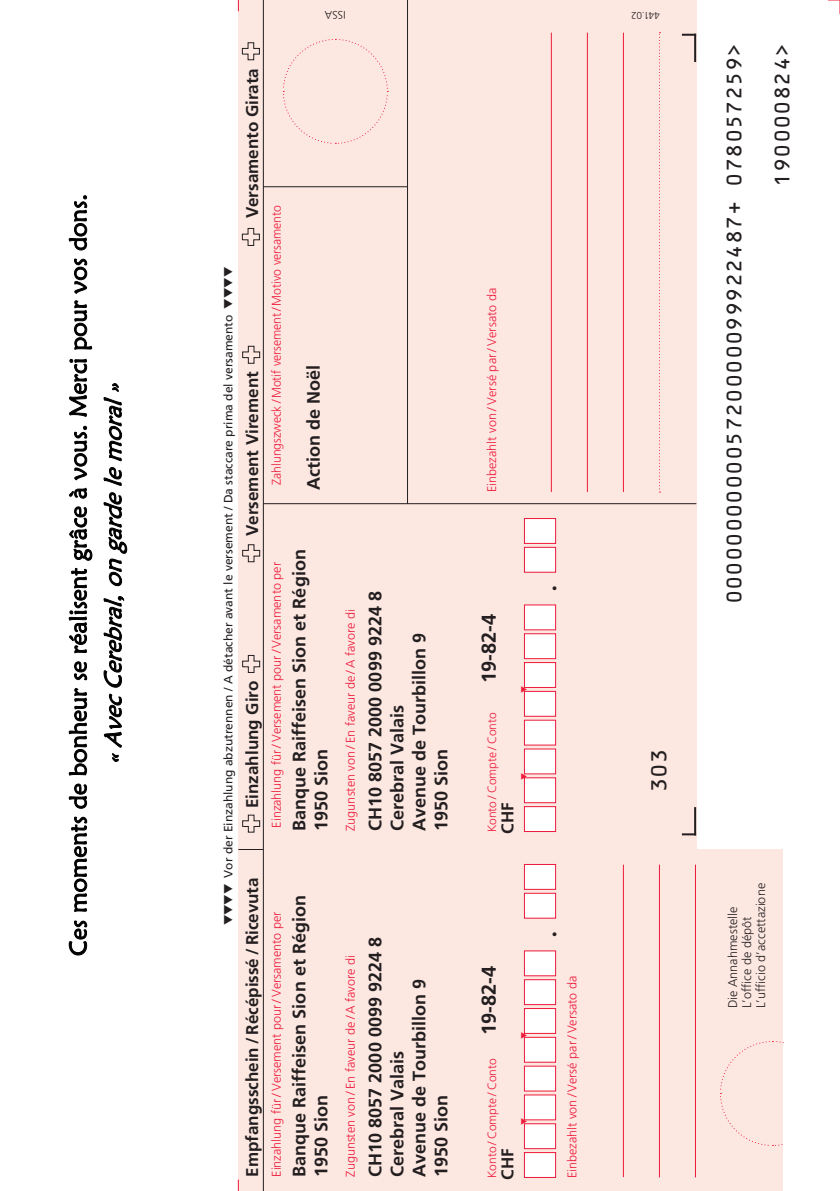
<style>
.page{position:relative;width:840px;height:1191px;background:#fff}
.page>*{position:absolute;margin:0;border:0;box-sizing:border-box;transform-origin:0 0}
.t1{font:24px "OCR B10 Pitch BT";color:#231f20}
.t2{font:20px "OCRB A";color:#231f20}
.t3{font:700 20px "Frutiger";color:#231f20}
.t4{font:700 18px "Frutiger";color:#231f20}
.t5{font:700 17px "Frutiger";color:#231f20}
.t6{font:300 12.6px "Frutiger";color:#ed1a3a}
.t7{font:300 12.6px/14px "Frutiger";letter-spacing:.005em;color:#231f20}
.t8{font:12px "Frutiger";color:#231f20}
.t9{font:300 12px "Frutiger";color:#ed1a3a}
.t10{font:300 11px "Frutiger";color:#231f20}
.t11{font:300 10px "Frutiger";color:#231f20}
</style>
<div class="page">
<svg style="left:68px;top:920px;width:19px;height:35px"></svg>
<svg style="left:71px;top:816px;width:16px;height:96px"></svg>
<svg style="left:68px;top:783px;width:19px;height:26px"></svg>
<svg style="left:68px;top:688px;width:19px;height:88px"></svg>
<svg style="left:74px;top:661px;width:13px;height:19px"></svg>
<svg style="left:68px;top:567px;width:19px;height:87px"></svg>
<svg style="left:69px;top:506px;width:23px;height:55px"></svg>
<svg style="left:69px;top:487px;width:18px;height:12px"></svg>
<svg style="left:74px;top:425px;width:13px;height:56px"></svg>
<svg style="left:69px;top:358px;width:18px;height:59px"></svg>
<svg style="left:74px;top:300px;width:18px;height:50px"></svg>
<svg style="left:74px;top:258px;width:13px;height:36px"></svg>
<svg style="left:68px;top:195px;width:19px;height:56px"></svg>
<svg style="left:103px;top:596px;width:21px;height:166px"></svg>
<svg style="left:103px;top:383px;width:24px;height:204px"></svg>
<div style="left:238px;top:0;width:458px;height:849px;background:#fde7e1"></div>
<div style="left:238px;top:849px;width:544px;height:342px;background:#fde7e1"></div>
<svg style="left:242px;top:814px;width:18px;height:19px"></svg>
<svg style="left:242px;top:654px;width:18px;height:19px"></svg>
<svg style="left:242px;top:544px;width:18px;height:18px"></svg>
<svg style="left:242px;top:345px;width:18px;height:19px"></svg>
<svg style="left:241px;top:42px;width:19px;height:19px"></svg>
<svg style="left:241px;top:228px;width:19px;height:18px"></svg>
<hr style="left:263px;top:0;width:1px;height:1191px;background:#231f20">
<svg style="left:238px;top:1179px;width:1px;height:12px"></svg>
<hr style="left:407px;top:0;width:1px;height:504px;background:#231f20">
<hr style="left:263px;top:503px;width:433px;height:1px;background:#231f20">
<hr style="left:263px;top:186px;width:144px;height:1px;background:#231f20">
<svg style="left:681px;top:833px;width:12px;height:2px"></svg>
<hr style="left:693px;top:807px;width:2px;height:28px;background:#231f20">
<svg style="left:681px;top:34px;width:12px;height:2px"></svg>
<hr style="left:693px;top:34px;width:2px;height:28px;background:#231f20">
<svg style="left:238px;top:849px;width:25px;height:1px"></svg>
<svg style="left:828px;top:0;width:12px;height:14px"></svg>
<hr style="left:622px;top:864px;width:1px;height:313px;background:#ed1a3a">
<hr style="left:694px;top:864px;width:1px;height:313px;background:#ed1a3a">
<hr style="left:658px;top:864px;width:1px;height:313px;background:#ed1a3a">
<hr style="left:622px;top:33px;width:1px;height:459px;background:#ed1a3a">
<hr style="left:586px;top:33px;width:1px;height:459px;background:#ed1a3a">
<hr style="left:550px;top:33px;width:1px;height:459px;background:#ed1a3a">
<svg style="left:659px;top:32px;width:1px;height:460px"></svg>
<svg style="left:720px;top:1040px;width:63px;height:106px"></svg>
<svg style="left:283px;top:38px;width:105px;height:106px"></svg>
<div style="left:524px;top:1152px;width:31px;height:25px;background:#fff"></div>
<div style="left:524px;top:1152px;width:31px;height:25px;border:1px solid #ed1a3a"></div>
<div style="left:524px;top:1123px;width:31px;height:25px;background:#fff"></div>
<div style="left:524px;top:1123px;width:31px;height:25px;border:1px solid #ed1a3a"></div>
<div style="left:524px;top:1095px;width:31px;height:24px;background:#fff"></div>
<div style="left:524px;top:1066px;width:31px;height:25px;background:#fff"></div>
<div style="left:524px;top:1037px;width:31px;height:25px;background:#fff"></div>
<div style="left:524px;top:1037px;width:31px;height:25px;border:1px solid #ed1a3a"></div>
<div style="left:524px;top:1008px;width:31px;height:25px;background:#fff"></div>
<div style="left:524px;top:1008px;width:31px;height:25px;border:1px solid #ed1a3a"></div>
<div style="left:524px;top:979px;width:31px;height:25px;background:#fff"></div>
<div style="left:524px;top:979px;width:31px;height:25px;border:1px solid #ed1a3a"></div>
<div style="left:524px;top:951px;width:31px;height:24px;background:#fff"></div>
<div style="left:524px;top:893px;width:31px;height:25px;background:#fff"></div>
<div style="left:524px;top:893px;width:31px;height:25px;border:1px solid #ed1a3a"></div>
<div style="left:524px;top:864px;width:31px;height:25px;background:#fff"></div>
<div style="left:524px;top:864px;width:31px;height:25px;border:1px solid #ed1a3a"></div>
<div style="left:524px;top:806px;width:31px;height:25px;background:#fff"></div>
<div style="left:524px;top:806px;width:31px;height:25px;border:1px solid #ed1a3a"></div>
<div style="left:524px;top:778px;width:31px;height:24px;background:#fff"></div>
<div style="left:524px;top:777px;width:31px;height:26px;border:1px solid #ed1a3a"></div>
<div style="left:524px;top:749px;width:31px;height:25px;background:#fff"></div>
<div style="left:524px;top:720px;width:31px;height:25px;background:#fff"></div>
<div style="left:524px;top:691px;width:31px;height:25px;background:#fff"></div>
<div style="left:524px;top:691px;width:31px;height:25px;border:1px solid #ed1a3a"></div>
<div style="left:524px;top:662px;width:31px;height:25px;background:#fff"></div>
<div style="left:524px;top:662px;width:31px;height:25px;border:1px solid #ed1a3a"></div>
<div style="left:524px;top:634px;width:31px;height:24px;background:#fff"></div>
<div style="left:524px;top:633px;width:31px;height:26px;border:1px solid #ed1a3a"></div>
<div style="left:524px;top:605px;width:31px;height:25px;background:#fff"></div>
<div style="left:524px;top:547px;width:31px;height:25px;background:#fff"></div>
<div style="left:524px;top:547px;width:31px;height:25px;border:1px solid #ed1a3a"></div>
<div style="left:524px;top:518px;width:31px;height:25px;background:#fff"></div>
<div style="left:524px;top:518px;width:31px;height:25px;border:1px solid #ed1a3a"></div>
<svg style="left:523px;top:1118px;width:3px;height:7px"></svg>
<p class="t10" style="left:345px;top:21px;width:22px;rotate:-180deg">ISSA</p>
<p class="t11" style="left:659px;top:21px;width:30px;rotate:-180deg">144 .02</p>
<p class="t8" style="left:221px;top:925px;width:660px;rotate:-90deg">▼▼▼▼ Vor der Einzahlung abzutrennen / A détacher avant le versement / Da staccare prima del versamento ▼▼▼▼</p>
<h3 class="t5" style="left:242px;top:218px;width:152px;rotate:-90deg">Versamento Girata</h3>
<h3 class="t5" style="left:242px;top:536px;width:166px;rotate:-90deg">Versement Virement</h3>
<h3 class="t5" style="left:242px;top:808px;width:129px;rotate:-90deg">Einzahlung Giro</h3>
<p class="t6" style="left:269px;top:485px;width:281px;rotate:-90deg">Zahlungszweck /Motif versement /Motivo versamento</p>
<h3 class="t4" style="left:302px;top:489px;width:127px;rotate:-90deg">Action de Noël</h3>
<p class="t6" style="left:269px;top:827px;width:267px;rotate:-90deg">Einzahlung für / Versement pour / Versamento per</p>
<h3 class="t4" style="left:288px;top:830px;width:283px;rotate:-90deg">Banque Raiffeisen Sion et Région</h3>
<h3 class="t4" style="left:310px;top:830px;width:84px;rotate:-90deg">1950 Sion</h3>
<h3 class="t5" style="left:242px;top:1176px;width:301px;rotate:-90deg">Empfangsschein / Récépissé / Ricevuta</h3>
<p class="t6" style="left:269px;top:1176px;width:267px;rotate:-90deg">Einzahlung für / Versement pour / Versamento per</p>
<h3 class="t4" style="left:288px;top:1176px;width:283px;rotate:-90deg">Banque Raiffeisen Sion et Région</h3>
<h3 class="t4" style="left:310px;top:1176px;width:84px;rotate:-90deg">1950 Sion</h3>
<p class="t6" style="left:343px;top:831px;width:223px;rotate:-90deg">Zugunsten von / En faveur de /A favore di</p>
<h3 class="t4" style="left:364px;top:830px;width:241px;rotate:-90deg">CH10 8057 2000 0099 9224 8</h3>
<h3 class="t4" style="left:386px;top:830px;width:128px;rotate:-90deg">Cerebral Valais</h3>
<h3 class="t4" style="left:408px;top:830px;width:200px;rotate:-90deg">Avenue de Tourbillon 9</h3>
<h3 class="t4" style="left:430px;top:830px;width:84px;rotate:-90deg">1950 Sion</h3>
<p class="t6" style="left:343px;top:1176px;width:223px;rotate:-90deg">Zugunsten von / En faveur de /A favore di</p>
<h3 class="t4" style="left:364px;top:1176px;width:241px;rotate:-90deg">CH10 8057 2000 0099 9224 8</h3>
<h3 class="t4" style="left:386px;top:1176px;width:128px;rotate:-90deg">Cerebral Valais</h3>
<h3 class="t4" style="left:408px;top:1176px;width:200px;rotate:-90deg">Avenue de Tourbillon 9</h3>
<h3 class="t4" style="left:430px;top:1176px;width:84px;rotate:-90deg">1950 Sion</h3>
<p class="t6" style="left:484px;top:492px;width:206px;rotate:-90deg">Einbezahlt von / Versé par / Versato da</p>
<h2 class="t3" style="left:476px;top:683px;width:70px;rotate:-90deg">19-82-4</h2>
<p class="t9" style="left:485px;top:832px;width:121px;rotate:-90deg">Konto / Compte / Conto</p>
<h3 class="t5" style="left:497px;top:833px;width:33px;rotate:-90deg">CHF</h3>
<h2 class="t3" style="left:476px;top:1034px;width:70px;rotate:-90deg">19-82-4</h2>
<p class="t9" style="left:485px;top:1178px;width:121px;rotate:-90deg">Konto / Compte / Conto</p>
<h3 class="t5" style="left:497px;top:1179px;width:33px;rotate:-90deg">CHF</h3>
<p class="t10" style="left:548px;top:591px;width:7px;rotate:-90deg">•</p>
<p class="t10" style="left:548px;top:937px;width:7px;rotate:-90deg">•</p>
<p class="t6" style="left:564px;top:1178px;width:204px;rotate:-90deg">Einbezahlt von / Versé par / Versato da</p>
<h1 class="t1" style="left:648px;top:792px;width:45px;rotate:-90deg">303</h1>
<h2 class="t2" style="left:722px;top:604px;width:563px;rotate:-90deg">000000000005720000099922487+ 078057259&gt;</h2>
<h2 class="t2" style="left:770px;top:187px;width:145px;rotate:-90deg">190000824&gt;</h2>
<p class="t7" style="left:725px;top:1008px;width:127px;rotate:-90deg">Die Annahmestelle<br>L’office de dépôt<br>L’ufficio d’accettazione</p>
</div>
